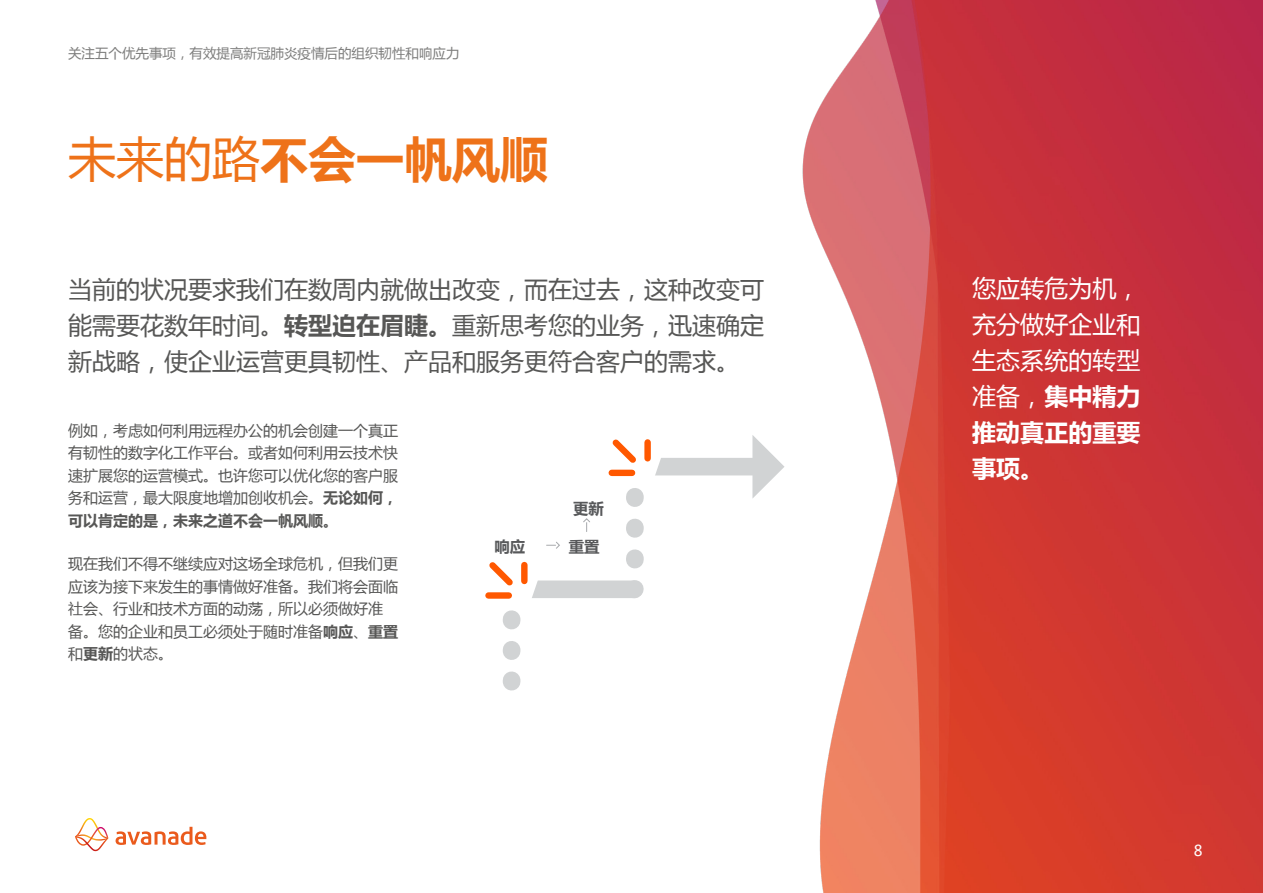
<style>
.page{position:relative;width:1263px;height:893px;background:#fff}
.page>*{position:absolute;margin:0;border:0;box-sizing:border-box;transform-origin:0 0}
.t1{font:700 48px "Microsoft Ya Hei";color:#ee7219}
.t2{font:24px/36px "Microsoft Ya Hei";color:#575756;text-align:justify}
.t3{font:24px/36px "Microsoft Ya Hei";color:#fff;text-align:justify}
.t4{font:700 15.3px "Microsoft Ya Hei";color:#58595b}
.t5{font:15px/22.5px "Microsoft Ya Hei";color:#575756;text-align:justify}
.t6{font:15px "Microsoft Ya Hei";color:#fff}
.t7{font:13.5px "Microsoft Ya Hei";color:#7e7e7d}
.s1{font-weight:400}
.s2{font-weight:700}
</style>
<div class="page">
<svg style="left:116px;top:827px;width:90px;height:18px"></svg>
<svg style="left:75px;top:818px;width:33px;height:33px"></svg>
<img style="left:676px;top:0;width:587px;height:893px">
<svg style="left:752px;top:435px;width:32px;height:64px"></svg>
<div style="left:635px;top:458px;width:122px;height:17px;background:#d1d3d4"></div>
<svg style="left:626px;top:549px;width:18px;height:50px"></svg>
<svg style="left:608px;top:439px;width:56px;height:90px"></svg>
<div style="left:512px;top:580px;width:122px;height:18px;background:#d1d3d4"></div>
<svg style="left:502px;top:671px;width:19px;height:20px"></svg>
<svg style="left:485px;top:561px;width:55px;height:90px"></svg>
<svg style="left:546px;top:541px;width:14px;height:8px"></svg>
<svg style="left:583px;top:518px;width:7px;height:14px"></svg>
<p class="t7" style="left:68px;top:44px;width:393px">关注五个优先事项，有效提高新冠肺炎疫情后的组织韧性和响应力</p>
<h1 class="t1" style="left:68px;top:126px;width:482px"><span class="s1">未来的路</span>不会一帆风顺</h1>
<h2 class="t2" style="left:68px;top:270px;width:698px">当前的状况要求我们在数周内就做出改变，而在过去，这种改变可能需要花数年时间。<span class="s2">转型迫在眉睫。</span>重新思考您的业务，迅速确定新战略，使企业运营更具韧性、产品和服务更符合客户的需求。</h2>
<p class="t5" style="left:68px;top:418px;width:332px">例如，考虑如何利用远程办公的机会创建一个真正有韧性的数字化工作平台。或者如何利用云技术快速扩展您的运营模式。也许您可以优化您的客户服务和运营，最大限度地增加创收机会。<span class="s2">无论如何，可以肯定的是，未来之道不会一帆风顺。</span></p>
<p class="t5" style="left:68px;top:552px;width:331px;text-align:left">现在我们不得不继续应对这场全球危机，但我们更应该为接下来发生的事情做好准备。我们将会面临社会、行业和技术方面的动荡，所以必须做好准备。您的企业和员工必须处于随时准备<span class="s2">响应</span>、<span class="s2">重置</span>和<span class="s2">更新</span>的状态。</p>
<p class="t4" style="left:573px;top:498px;width:32px">更新</p>
<p class="t4" style="left:494px;top:536px;width:32px">响应</p>
<p class="t4" style="left:569px;top:536px;width:32px">重置</p>
<h2 class="t3" style="left:972px;top:270px;width:170px">您应转危为机，充分做好企业和生态系统的转型准备，<span class="s2">集中精力推动真正的重要事项。</span></h2>
<p class="t6" style="left:1194px;top:840px;width:10px">8</p>
</div>
